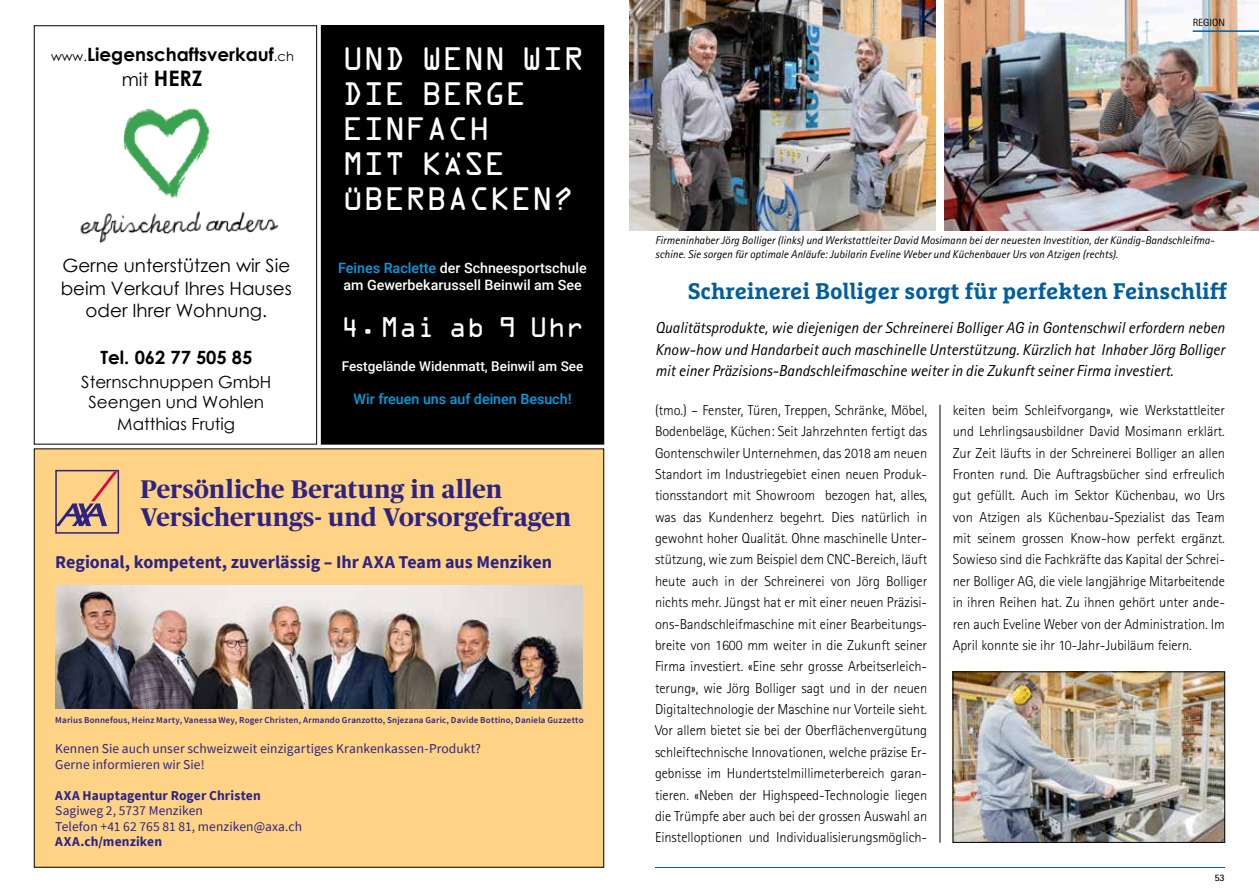
<style>
.page{position:relative;width:1259px;height:893px;background:#fff}
.page>*{position:absolute;margin:0;border:0;box-sizing:border-box;transform-origin:0 0}
.t1{font:29.25px/35.1px "OCRA Std";color:#fff}
.t2{font:700 25.5px/28.5px "Publico Headline";letter-spacing:.01em;color:#2e2382}
.t3{font:25.5px "OCRA Std";color:#fff}
.t4{font:700 22.5px "Marselis Slab Pro";color:#005ea0}
.t5{font:700 21.3px "Century Gothic";color:#000}
.t6{font:18.3px/22.4px "Century Gothic";color:#000;text-align:center}
.t7{font:700 18.3px "Century Gothic";color:#000}
.t8{font:700 18px "Source Sans Pro";color:#2e2382}
.t9{font:16.8px/20.5px "Century Gothic";color:#000;text-align:center}
.t10{font:italic 15.9px/21.3px "Rotis Sans Serif Std";color:#000;text-align:justify}
.t11{font:300 14.4px/21.3px "Rotis Sans Serif Std";letter-spacing:-.005em;color:#000;text-align:justify}
.t12{font:500 14.25px/17.1px "Roboto";color:#fff;text-align:center}
.t13{font:500 14.25px "Roboto";color:#009ee3}
.t14{font:13.5px/15.5px "Source Sans Pro";letter-spacing:.005em;color:#2e2382}
.t15{font:700 13.5px "Source Sans Pro";letter-spacing:.01em;color:#2e2382}
.t16{font:500 13.5px "Roboto";color:#fff}
.t17{font:italic 11.25px/13.5px "Rotis Sans Serif Std";color:#000}
.t18{font:10.5px "Rotis Sans Serif Std";color:#000}
.t19{font:700 9.9px "Rotis Sans Serif Std";color:#000}
.t20{font:600 9px "Source Sans Pro";letter-spacing:.02em;color:#2e2382}
.s1{font-weight:400;font-size:12.9px}
.s2{font-weight:400;font-size:18.3px}
.s3{color:#009ee3}
</style>
<div class="page">
<img style="left:944px;top:0;width:315px;height:230px">
<img style="left:629px;top:0;width:306px;height:230px">
<hr style="left:939px;top:405px;width:1px;height:438px;background:#000">
<img style="left:954px;top:674px;width:269px;height:167px">
<div style="left:952px;top:672px;width:273px;height:171px;border:1px solid #000"></div>
<hr style="left:1192px;top:30px;width:67px;height:2px;background:#005ea0">
<hr style="left:655px;top:867px;width:570px;height:1px;background:#005ea0">
<div style="left:34px;top:449px;width:570px;height:418px;background:#fed385"></div>
<svg style="left:55px;top:470px;width:64px;height:64px"></svg>
<img style="left:55px;top:585px;width:528px;height:124px">
<img style="left:123px;top:108px;width:87px;height:91px">
<img style="left:80px;top:211px;width:198px;height:31px">
<div style="left:34px;top:26px;width:283px;height:418px;border:1px solid #000"></div>
<div style="left:321px;top:26px;width:283px;height:418px;background:#000"></div>
<p class="t7" style="left:51px;top:40px;width:244px"><span class="s1">www.</span>Liegenschaftsverkauf<span class="s1">.ch</span></p>
<h3 class="t5" style="left:122px;top:63px;width:82px"><span class="s2">mit</span> HERZ</h3>
<p class="t6" style="left:61px;top:254px;width:232px">Gerne unterstützen wir Sie beim Verkauf Ihres Hauses oder Ihrer Wohnung.</p>
<p class="t7" style="left:100px;top:343px;width:153px">Tel. 062 77 505 85</p>
<p class="t9" style="left:81px;top:371px;width:192px">Sternschnuppen GmbH<br>Seengen und Wohlen</p>
<p class="t9" style="left:117px;top:414px;width:119px">Matthias Frutig</p>
<h1 class="t1" style="left:342px;top:43px;width:244px">UND WENN WIR<br>DIE BERGE<br>EINFACH<br>MIT KÄSE<br>ÜBERBACKEN?</h1>
<p class="t12" style="left:338px;top:258px;width:250px"><span class="s3">Feines Raclette</span> der Schneesportschule am Gewerbekarussell Beinwil am See</p>
<h2 class="t3" style="left:340px;top:316px;width:246px">4. Mai ab 9 Uhr</h2>
<p class="t16" style="left:342px;top:356px;width:243px">Festgelände Widenmatt, Beinwil am See</p>
<p class="t13" style="left:354px;top:389px;width:219px">Wir freuen uns auf deinen Besuch!</p>
<h2 class="t2" style="left:140px;top:473px;width:432px">Persönliche Beratung in allen<br>Versicherungs- und Vorsorgefragen</h2>
<p class="t8" style="left:55px;top:549px;width:498px">Regional, kompetent, zuverlässig – Ihr AXA Team aus Menziken</p>
<p class="t20" style="left:55px;top:714px;width:530px">Marius Bonnefous, Heinz Marty, Vanessa Wey, Roger Christen, Armando Granzotto, Snjezana Garic, Davide Bottino, Daniela Guzzetto</p>
<p class="t14" style="left:55px;top:741px;width:427px">Kennen Sie auch unser schweizweit einzigartiges Krankenkassen-Produkt?<br>Gerne informieren wir Sie!</p>
<p class="t15" style="left:55px;top:786px;width:207px">AXA Hauptagentur Roger Christen</p>
<p class="t14" style="left:55px;top:803px;width:248px">Sagiweg 2, 5737 Menziken<br>Telefon +41 62 765 81 81, menziken@axa.ch</p>
<p class="t15" style="left:55px;top:833px;width:108px">AXA.ch/menziken</p>
<p class="t18" style="left:1192px;top:16px;width:34px">REGION</p>
<p class="t17" style="left:655px;top:234px;width:561px">Firmeninhaber Jörg Bolliger (links) und Werkstattleiter David Mosimann bei der neuesten Investition, der Kündig-Bandschleifma&shy;schine. Sie sorgen für optimale Anläufe: Jubilarin Eveline Weber und Küchenbauer Urs von Atzigen (rechts).</p>
<h3 class="t4" style="left:688px;top:277px;width:541px">Schreinerei Bolliger sorgt für perfekten Feinschliff</h3>
<p class="t10" style="left:655px;top:317px;width:571px">Qualitätsprodukte, wie diejenigen der Schreinerei Bolliger AG in Gontenschwil erfordern neben Know-how und Handarbeit auch maschinelle Unterstützung. Kürzlich hat Inhaber Jörg Bolliger mit einer Präzisions-Bandschleifmaschine weiter in die Zukunft seiner Firma investiert.</p>
<p class="t11" style="left:655px;top:400px;width:274px">(tmo.) – Fenster, Türen, Treppen, Schränke, Möbel, Bodenbeläge, Küchen: Seit Jahrzehnten fertigt das Gontenschwiler Unternehmen, das 2018 am neuen Standort im Industriegebiet einen neuen Produk&shy;tionsstandort mit Showroom bezogen hat, alles, was das Kundenherz begehrt. Dies natürlich in gewohnt hoher Qualität. Ohne maschinelle Unter&shy;stützung, wie zum Beispiel dem CNC-Bereich, läuft heute auch in der Schreinerei von Jörg Bolliger nichts mehr. Jüngst hat er mit einer neuen Präzisi&shy;ons-Bandschleifmaschine mit einer Bearbeitungs&shy;breite von 1600 mm weiter in die Zukunft seiner Firma investiert. «Eine sehr grosse Arbeitserleich&shy;terung», wie Jörg Bolliger sagt und in der neuen Digitaltechnologie der Maschine nur Vorteile sieht.<br>Vor allem bietet sie bei der Oberflächenvergütung schleiftechnische Innovationen, welche präzise Er&shy;gebnisse im Hundertstelmillimeterbereich garan&shy;tieren. «Neben der Highspeed-Technologie liegen die Trümpfe aber auch bei der grossen Auswahl an Einstelloptionen und Individualisierungsmöglich-</p>
<p class="t11" style="left:952px;top:400px;width:274px">keiten beim Schleifvorgang», wie Werkstattleiter und Lehrlingsausbildner David Mosimann erklärt.<br>Zur Zeit läufts in der Schreinerei Bolliger an allen Fronten rund. Die Auftragsbücher sind erfreulich gut gefüllt. Auch im Sektor Küchenbau, wo Urs von Atzigen als Küchenbau-Spezialist das Team mit seinem grossen Know-how perfekt ergänzt.<br>Sowieso sind die Fachkräfte das Kapital der Schrei&shy;ner Bolliger AG, die viele langjährige Mitarbeitende in ihren Reihen hat. Zu ihnen gehört unter ande&shy;ren auch Eveline Weber von der Administration. Im April konnte sie ihr 10-Jahr-Jubiläum feiern.</p>
<p class="t19" style="left:1214px;top:871px;width:12px">53</p>
</div>
